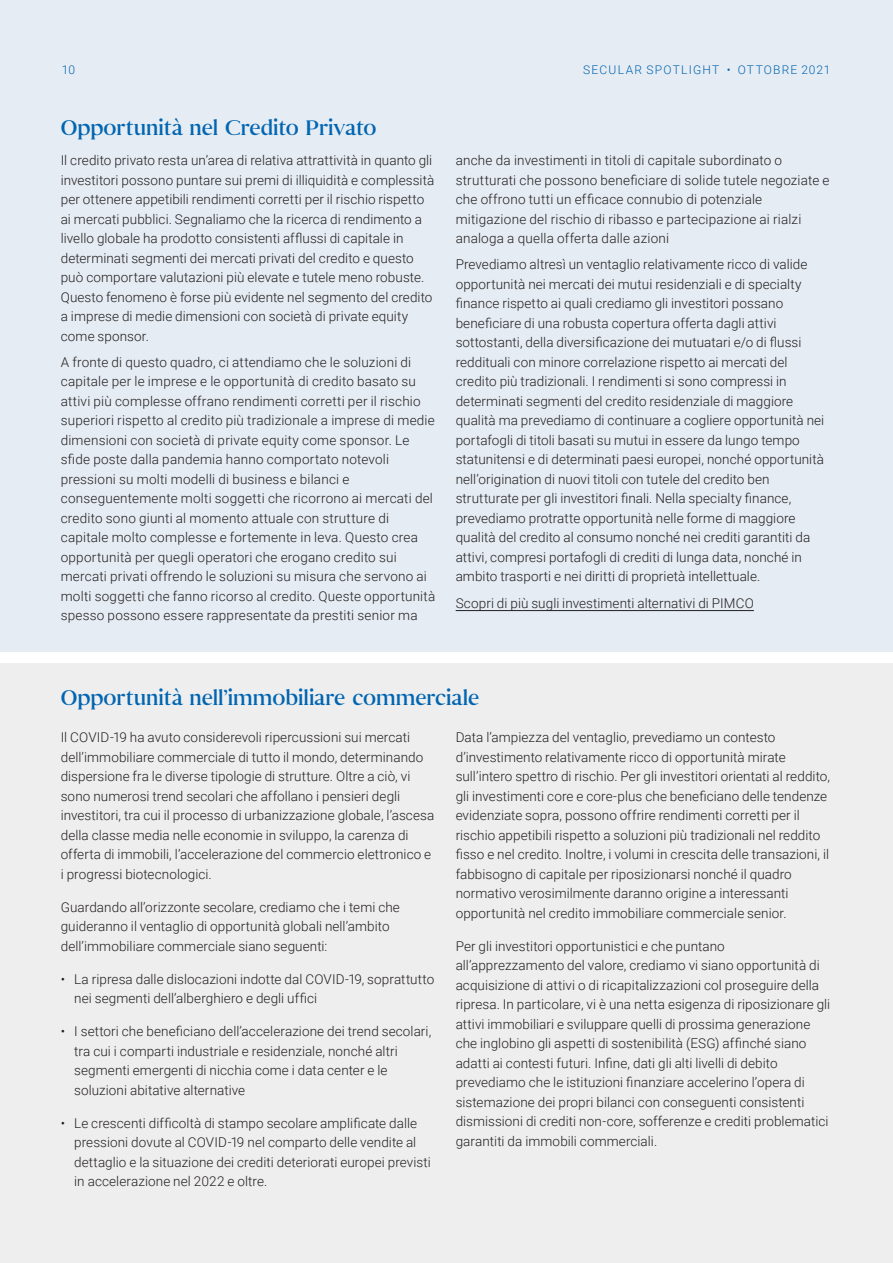
<style>
.page{position:relative;width:893px;height:1263px;background:#fff}
.page>*{position:absolute;margin:0;border:0;box-sizing:border-box;transform-origin:0 0}
.Forum_Headline_Sen_R{font:21px "Senhan";letter-spacing:-.005em;color:#0165b1}
.Body_Copy_Rob_L_9_14{font:300 13.5px/19.5px "Roboto";letter-spacing:.005em;color:#231f20}
.Folio_Rob_L_8_10{font:300 12px "Roboto";letter-spacing:.1em;color:#0165b1}
</style>
<div class="page">
<div style="left:0;top:664px;width:893px;height:599px;background:#eeeeef"></div>
<div style="left:0;top:0;width:893px;height:651px;background:#e5ecf3"></div>
<hr style="left:456px;top:610px;width:298px;height:1px;background:#231f20">
<p class="Folio_Rob_L_8_10" style="left:62px;top:62px;width:15px">10</p>
<p class="Forum_Headline_Sen_R" style="left:61px;top:109px;width:317px">Opportunità nel Credito Privato</p>
<p class="Body_Copy_Rob_L_9_14" style="left:61px;top:150px;width:375px">Il credito privato resta un’area di relativa attrattività in quanto gli investitori possono puntare sui premi di illiquidità e complessità per ottenere appetibili rendimenti corretti per il rischio rispetto ai mercati pubblici. Segnaliamo che la ricerca di rendimento a livello globale ha prodotto consistenti afflussi di capitale in determinati segmenti dei mercati privati del credito e questo può comportare valutazioni più elevate e tutele meno robuste.<br>Questo fenomeno è forse più evidente nel segmento del credito a imprese di medie dimensioni con società di private equity come sponsor.</p>
<p class="Body_Copy_Rob_L_9_14" style="left:61px;top:352px;width:376px">A fronte di questo quadro, ci attendiamo che le soluzioni di capitale per le imprese e le opportunità di credito basato su attivi più complesse offrano rendimenti corretti per il rischio superiori rispetto al credito più tradizionale a imprese di medie dimensioni con società di private equity come sponsor. Le sfide poste dalla pandemia hanno comportato notevoli pressioni su molti modelli di business e bilanci e conseguentemente molti soggetti che ricorrono ai mercati del credito sono giunti al momento attuale con strutture di capitale molto complesse e fortemente in leva. Questo crea opportunità per quegli operatori che erogano credito sui mercati privati offrendo le soluzioni su misura che servono ai molti soggetti che fanno ricorso al credito. Queste opportunità spesso possono essere rappresentate da prestiti senior ma</p>
<p class="Folio_Rob_L_8_10" style="left:583px;top:62px;width:249px">SECULAR SPOTLIGHT • OTTOBRE 2021</p>
<p class="Body_Copy_Rob_L_9_14" style="left:456px;top:150px;width:375px">anche da investimenti in titoli di capitale subordinato o strutturati che possono beneficiare di solide tutele negoziate e che offrono tutti un efficace connubio di potenziale mitigazione del rischio di ribasso e partecipazione ai rialzi analoga a quella offerta dalle azioni</p>
<p class="Body_Copy_Rob_L_9_14" style="left:456px;top:254px;width:370px">Prevediamo altresì un ventaglio relativamente ricco di valide opportunità nei mercati dei mutui residenziali e di specialty finance rispetto ai quali crediamo gli investitori possano beneficiare di una robusta copertura offerta dagli attivi sottostanti, della diversificazione dei mutuatari e/o di flussi reddituali con minore correlazione rispetto ai mercati del credito più tradizionali. I rendimenti si sono compressi in determinati segmenti del credito residenziale di maggiore qualità ma prevediamo di continuare a cogliere opportunità nei portafogli di titoli basati su mutui in essere da lungo tempo statunitensi e di determinati paesi europei, nonché opportunità nell’origination di nuovi titoli con tutele del credito ben strutturate per gli investitori finali. Nella specialty finance, prevediamo protratte opportunità nelle forme di maggiore qualità del credito al consumo nonché nei crediti garantiti da attivi, compresi portafogli di crediti di lunga data, nonché in ambito trasporti e nei diritti di proprietà intellettuale.</p>
<p class="Body_Copy_Rob_L_9_14" style="left:456px;top:592px;width:300px">Scopri di più sugli investimenti alternativi di PIMCO</p>
<p class="Forum_Headline_Sen_R" style="left:61px;top:679px;width:420px">Opportunità nell’immobiliare commerciale</p>
<p class="Body_Copy_Rob_L_9_14" style="left:456px;top:727px;width:376px">Data l’ampiezza del ventaglio, prevediamo un contesto d’investimento relativamente ricco di opportunità mirate sull’intero spettro di rischio. Per gli investitori orientati al reddito, gli investimenti core e core-plus che beneficiano delle tendenze evidenziate sopra, possono offrire rendimenti corretti per il rischio appetibili rispetto a soluzioni più tradizionali nel reddito fisso e nel credito. Inoltre, i volumi in crescita delle transazioni, il fabbisogno di capitale per riposizionarsi nonché il quadro normativo verosimilmente daranno origine a interessanti opportunità nel credito immobiliare commerciale senior.</p>
<p class="Body_Copy_Rob_L_9_14" style="left:456px;top:935px;width:376px">Per gli investitori opportunistici e che puntano all’apprezzamento del valore, crediamo vi siano opportunità di acquisizione di attivi o di ricapitalizzazioni col proseguire della ripresa. In particolare, vi è una netta esigenza di riposizionare gli attivi immobiliari e sviluppare quelli di prossima generazione che inglobino gli aspetti di sostenibilità (ESG) affinché siano adatti ai contesti futuri. Infine, dati gli alti livelli di debito prevediamo che le istituzioni finanziare accelerino l’opera di sistemazione dei propri bilanci con conseguenti consistenti dismissioni di crediti non-core, sofferenze e crediti problematici garantiti da immobili commerciali.</p>
<p class="Body_Copy_Rob_L_9_14" style="left:61px;top:727px;width:375px">Il COVID-19 ha avuto considerevoli ripercussioni sui mercati dell’immobiliare commerciale di tutto il mondo, determinando dispersione fra le diverse tipologie di strutture. Oltre a ciò, vi sono numerosi trend secolari che affollano i pensieri degli investitori, tra cui il processo di urbanizzazione globale, l’ascesa della classe media nelle economie in sviluppo, la carenza di offerta di immobili, l’accelerazione del commercio elettronico e i progressi biotecnologici.</p>
<p class="Body_Copy_Rob_L_9_14" style="left:61px;top:896px;width:341px">Guardando all’orizzonte secolare, crediamo che i temi che guideranno il ventaglio di opportunità globali nell’ambito dell’immobiliare commerciale siano seguenti:</p>
<p class="Body_Copy_Rob_L_9_14" style="left:74px;top:968px;width:362px;text-indent:-14px">• La ripresa dalle dislocazioni indotte dal COVID-19, soprattutto nei segmenti dell’alberghiero e degli uffici</p>
<p class="Body_Copy_Rob_L_9_14" style="left:74px;top:1021px;width:359px;text-indent:-14px">• I settori che beneficiano dell’accelerazione dei trend secolari, tra cui i comparti industriale e residenziale, nonché altri segmenti emergenti di nicchia come i data center e le soluzioni abitative alternative</p>
<p class="Body_Copy_Rob_L_9_14" style="left:74px;top:1112px;width:358px;text-indent:-14px">• Le crescenti difficoltà di stampo secolare amplificate dalle pressioni dovute al COVID-19 nel comparto delle vendite al dettaglio e la situazione dei crediti deteriorati europei previsti in accelerazione nel 2022 e oltre.</p>
</div>
